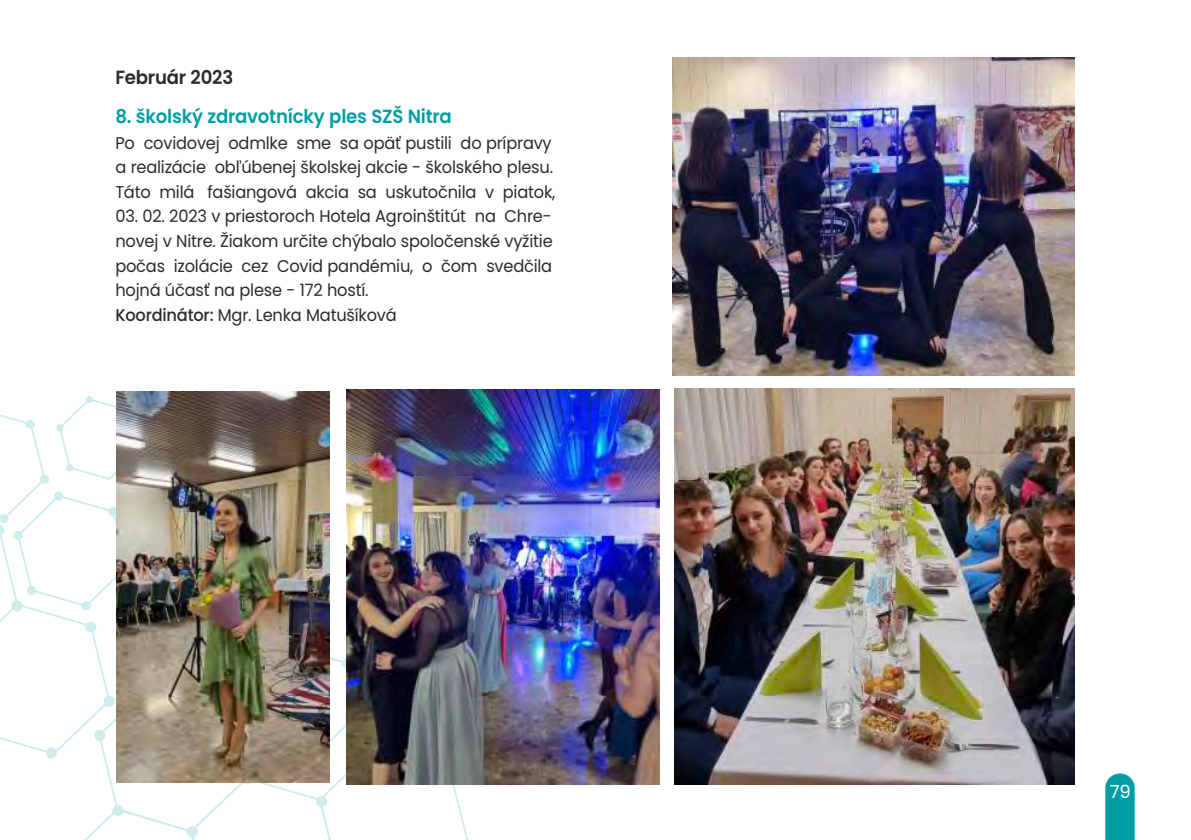
<style>
.page{position:relative;width:1191px;height:840px;background:#fff}
.page>*{position:absolute;margin:0;border:0;box-sizing:border-box;transform-origin:0 0}
.t1{font:600 19px "Poppins";letter-spacing:-.01em;color:#009ea4;scale:.95 1}
.t2{font:600 19px "Poppins";letter-spacing:-.01em;color:#2b2b2a;scale:.95 1}
.t3{font:18px "Poppins";color:#fff}
.t4{font:17px/24.6px "Poppins";letter-spacing:-.015em;color:#2b2b2a;scale:.95 1}
.s1{font-weight:500}
</style>
<div class="page">
<svg style="left:0;top:395px;width:469px;height:444px"></svg>
<svg style="left:1105px;top:773px;width:29px;height:66px;background:#0fa3a9"></svg>
<img style="left:116px;top:392px;width:213px;height:389px">
<img style="left:672px;top:58px;width:402px;height:317px">
<img style="left:674px;top:388px;width:400px;height:396px">
<img style="left:346px;top:389px;width:313px;height:395px">
<p class="t2" style="left:115px;top:64px;width:125px">Február 2023</p>
<p class="t1" style="left:115px;top:103px;width:356px">8. školský zdravotnícky ples SZŠ Nitra</p>
<p class="t4" style="left:115px;top:130px;width:464px">Po covidovej odmlke sme sa opäť pustili do prípravy a realizácie obľúbenej školskej akcie - školského plesu.<br>Táto milá fašiangová akcia sa uskutočnila v piatok,</p>
<p class="t4" style="left:115px;top:204px;width:462px">03. 02. 2023 v priestoroch Hotela Agroinštitút na Chre&shy;novej v Nitre. Žiakom určite chýbalo spoločenské vyžitie počas izolácie cez Covid pandémiu, o čom svedčila hojná účasť na plese - 172 hostí.<br><span class="s1">Koordinátor:</span> Mgr. Lenka Matušíková</p>
<p class="t3" style="left:1109px;top:779px;width:23px">79</p>
</div>
